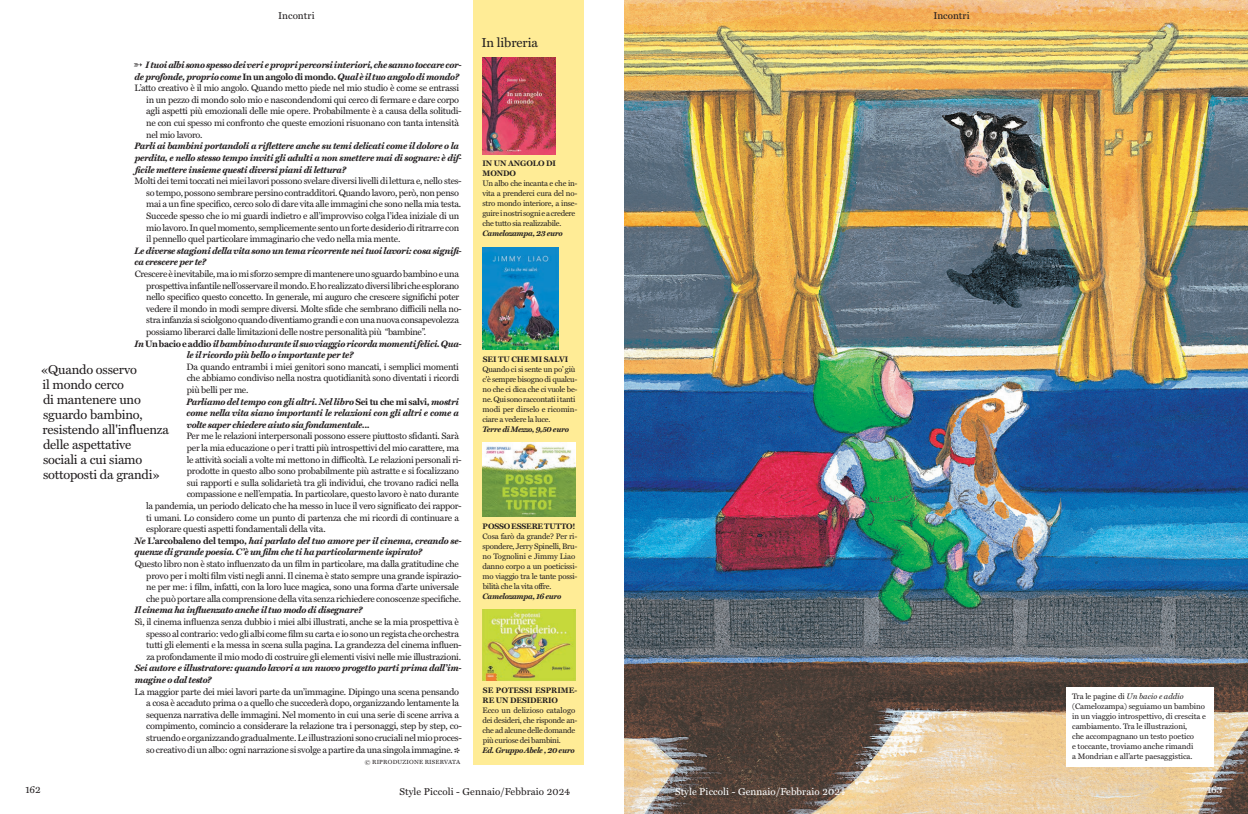
<style>
.page{position:relative;width:1248px;height:814px;background:#fff}
.page>*{position:absolute;margin:0;border:0;box-sizing:border-box;transform-origin:0 0}
.SP_PARLATO_MILLER_20{font:13px/15px "Miller Text";letter-spacing:-.015em;color:#231f20}
.SP_TITOLINO_MILLER_1{font:13px "Miller Text";letter-spacing:-.005em;color:#231f20}
.SP_CATENACCIO_MILLER{font:10px "Miller Text";letter-spacing:.01em;color:#231f20}
.t1{font:10px "Miller Text";letter-spacing:.01em;color:#fff}
.SP_TESTO_MILLER_RISP{font:9.3px/11.6px "Miller Text";letter-spacing:-.025em;color:#231f20}
.SP_TESTO_DOMANDA{font:italic 700 9.3px/11.6px "Miller Text";letter-spacing:-.025em;color:#231f20}
.SP_TESTO_MILLER_9_3{font:italic 700 9.3px "Miller Text";letter-spacing:-.025em;color:#231f20}
.SP_TESTO_MILLER_8_10{font:8px/10px "Miller Text";letter-spacing:-.03em;color:#231f20}
.SP_DIDA{font:8px/10px "Miller Text";letter-spacing:-.005em;color:#231f20}
.SP_TESTO_MILLER_8_10-2{font:italic 700 8px "Miller Text";letter-spacing:-.03em;color:#231f20}
.SP_TESTO_MILLER_8_10-3{font:700 8px/10px "Miller Text";letter-spacing:-.01em;color:#231f20}
.SP_TESTO_MILLER_8_10-4{font:700 8px/10px "Miller Text";letter-spacing:.01em;color:#231f20}
.RIPRODUZIONE_RISERVA{font:6px "Miller Text";letter-spacing:.035em;color:#231f20}
.s1{font-style:normal}
.s2{font-style:italic}
</style>
<div class="page">
<img style="left:624px;top:0;width:623px;height:814px">
<div style="left:473px;top:0;width:111px;height:764px;background:#ffec96"></div>
<img style="left:482px;top:442px;width:93px;height:75px">
<img style="left:482px;top:247px;width:76px;height:102px">
<img style="left:482px;top:58px;width:73px;height:96px">
<img style="left:482px;top:609px;width:93px;height:71px">
<div style="left:1066px;top:687px;width:147px;height:79px;background:#fff"></div>
<p class="SP_CATENACCIO_MILLER" style="left:278px;top:10px;width:38px">Incontri</p>
<p class="SP_CATENACCIO_MILLER" style="left:933px;top:10px;width:38px">Incontri</p>
<p class="SP_TESTO_MILLER_9_3" style="left:134px;top:59px;width:329px">➳ I tuoi albi sono spesso dei veri e propri percorsi interiori, che sanno toccare cor-</p>
<p class="SP_TITOLINO_MILLER_1" style="left:481px;top:34px;width:58px">In libreria</p>
<p class="SP_TESTO_DOMANDA" style="left:135px;top:71px;width:326px">de profonde, proprio come <span class="s1">In un angolo di mondo</span>. Qual è il tuo angolo di mondo?</p>
<p class="SP_TESTO_MILLER_RISP" style="left:146px;top:82px;width:317px;text-indent:-12px">L’atto creativo è il mio angolo. Quando metto piede nel mio studio è come se entrassi in un pezzo di mondo solo mio e nascondendomi qui cerco di fermare e dare corpo agli aspetti più emozionali delle mie opere. Probabilmente è a causa della solitudi&shy;ne con cui spesso mi confronto che queste emozioni risuonano con tanta intensità nel mio lavoro.</p>
<p class="SP_TESTO_DOMANDA" style="left:134px;top:140px;width:328px">Parli ai bambini portandoli a riflettere anche su temi delicati come il dolore o la perdita, e nello stesso tempo inviti gli adulti a non smettere mai di sognare: è dif&shy;ficile mettere insieme questi diversi piani di lettura?</p>
<p class="SP_TESTO_MILLER_RISP" style="left:146px;top:175px;width:317px;text-indent:-12px">Molti dei temi toccati nei miei lavori possono svelare diversi livelli di lettura e, nello stes&shy;so tempo, possono sembrare persino contradditori. Quando lavoro, però, non penso mai a un fine specifico, cerco solo di dare vita alle immagini che sono nella mia testa.<br>Succede spesso che io mi guardi indietro e all’improvviso colga l’idea iniziale di un mio lavoro. In quel momento, semplicemente sento un forte desiderio di ritrarre con il pennello quel particolare immaginario che vedo nella mia mente.</p>
<p class="SP_TESTO_DOMANDA" style="left:135px;top:244px;width:328px">Le diverse stagioni della vita sono un tema ricorrente nei tuoi lavori: cosa signifi&shy;ca crescere per te?</p>
<p class="SP_TESTO_MILLER_RISP" style="left:146px;top:268px;width:317px;text-indent:-11px">Crescere è inevitabile, ma io mi sforzo sempre di mantenere uno sguardo bambino e una prospettiva infantile nell’osservare il mondo. E ho realizzato diversi libri che esplorano nello specifico questo concetto. In generale, mi auguro che crescere significhi poter vedere il mondo in modi sempre diversi. Molte sfide che sembrano difficili nella no&shy;stra infanzia si sciolgono quando diventiamo grandi e con una nuova consapevolezza possiamo liberarci dalle limitazioni delle nostre personalità più “bambine”.</p>
<p class="SP_TESTO_DOMANDA" style="left:187px;top:337px;width:276px;text-indent:-52px">In <span class="s1">Un bacio e addio</span>il bambino durante il suo viaggio ricorda momenti felici. Qua&shy;le il ricordo più bello o importante per te?</p>
<p class="SP_TESTO_MILLER_RISP" style="left:186px;top:361px;width:274px;text-align:justify">Da quando entrambi i miei genitori sono mancati, i semplici momenti che abbiamo condiviso nella nostra quotidianità sono diventati i ricordi più belli per me.</p>
<p class="SP_TESTO_DOMANDA" style="left:186px;top:395px;width:274px;text-align:justify">Parliamo del tempo con gli altri. Nel libro <span class="s1">Sei tu che mi salvi</span>, mostri come nella vita siano importanti le relazioni con gli altri e come a volte saper chiedere aiuto sia fondamentale...</p>
<p class="SP_TESTO_MILLER_RISP" style="left:186px;top:430px;width:274px">Per me le relazioni interpersonali possono essere piuttosto sfidanti. Sarà</p>
<p class="SP_TESTO_MILLER_RISP" style="left:187px;top:442px;width:273px">per la mia educazione o per i tratti più introspettivi del mio carattere, ma</p>
<p class="SP_TESTO_MILLER_RISP" style="left:187px;top:453px;width:276px">le attività sociali a volte mi mettono in difficoltà. Le relazioni personali ri-</p>
<p class="SP_TESTO_MILLER_RISP" style="left:187px;top:465px;width:274px">prodotte in questo albo sono probabilmente più astratte e si focalizzano</p>
<p class="SP_TESTO_MILLER_RISP" style="left:187px;top:476px;width:273px">sui rapporti e sulla solidarietà tra gli individui, che trovano radici nella</p>
<p class="SP_TESTO_MILLER_RISP" style="left:187px;top:488px;width:274px">compassione e nell’empatia. In particolare, questo lavoro è nato durante</p>
<p class="SP_TESTO_MILLER_RISP" style="left:146px;top:500px;width:317px">la pandemia, un periodo delicato che ha messo in luce il vero significato dei rappor-</p>
<p class="SP_TESTO_MILLER_RISP" style="left:146px;top:511px;width:314px">ti umani. Lo considero come un punto di partenza che mi ricordi di continuare a</p>
<p class="SP_TESTO_MILLER_RISP" style="left:146px;top:523px;width:181px">esplorare questi aspetti fondamentali della vita.</p>
<p class="SP_TESTO_DOMANDA" style="left:134px;top:534px;width:328px">Ne <span class="s1">L’arcobaleno del tempo</span>, hai parlato del tuo amore per il cinema, creando se&shy;quenze di grande poesia. C’è un film che ti ha particolarmente ispirato?</p>
<p class="SP_TESTO_MILLER_RISP" style="left:146px;top:558px;width:317px;text-indent:-11px">Questo libro non è stato influenzato da un film in particolare, ma dalla gratitudine che provo per i molti film visti negli anni. Il cinema è stato sempre una grande ispirazio&shy;ne per me: i film, infatti, con la loro luce magica, sono una forma d’arte universale che può portare alla comprensione della vita senza richiedere conoscenze specifiche.</p>
<p class="SP_TESTO_DOMANDA" style="left:134px;top:604px;width:229px">Il cinema ha influenzato anche il tuo modo di disegnare?</p>
<p class="SP_TESTO_MILLER_RISP" style="left:146px;top:616px;width:317px;text-indent:-11px">Sì, il cinema influenza senza dubbio i miei albi illustrati, anche se la mia prospettiva è spesso al contrario: vedo gli albi come film su carta e io sono un regista che orchestra tutti gli elementi e la messa in scena sulla pagina. La grandezza del cinema influen&shy;za profondamente il mio modo di costruire gli elementi visivi nelle mie illustrazioni.</p>
<p class="SP_TESTO_DOMANDA" style="left:135px;top:662px;width:328px">Sei autore e illustratore: quando lavori a un nuovo progetto parti prima dall’im&shy;magine o dal testo?</p>
<p class="SP_TESTO_MILLER_RISP" style="left:146px;top:685px;width:317px;text-indent:-12px">La maggior parte dei miei lavori parte da un’immagine. Dipingo una scena pensando a cosa è accaduto prima o a quello che succederà dopo, organizzando lentamente la sequenza narrativa delle immagini. Nel momento in cui una serie di scene arriva a compimento, comincio a considerare la relazione tra i personaggi, step by step, co&shy;struendo e organizzando gradualmente. Le illustrazioni sono cruciali nel mio proces&shy;so creativo di un albo: ogni narrazione si svolge a partire da una singola immagine. ∫</p>
<p class="SP_DIDA" style="left:1071px;top:691px;width:135px">Tra le pagine di <span class="s2">Un bacio e addio </span>(Camelozampa) seguiamo un bambino in un viaggio introspettivo, di crescita e cambiamento. Tra le illustrazioni,<br>che accompagnano un testo poetico<br>e toccante, troviamo anche rimandi<br>a Mondrian e all’arte paesaggistica.</p>
<p class="SP_TESTO_MILLER_8_10-3" style="left:482px;top:158px;width:75px">IN UN ANGOLO DI<br>MONDO</p>
<p class="SP_TESTO_MILLER_8_10" style="left:482px;top:178px;width:97px">Un albo che incanta e che in&shy;vita a prenderci cura del no&shy;stro mondo interiore, a inse&shy;guire i nostri sogni e a credere che tutto sia realizzabile.</p>
<p class="SP_TESTO_MILLER_8_10-2" style="left:482px;top:228px;width:82px">Camelozampa, 23 euro</p>
<p class="SP_TESTO_MILLER_8_10-3" style="left:483px;top:354px;width:87px">SEI TU CHE MI SALVI</p>
<p class="SP_TESTO_MILLER_8_10" style="left:482px;top:364px;width:97px">Quando ci si sente un po’ giù c'è sempre bisogno di qualcu&shy;no che ci dica che ci vuole be&shy;ne. Qui sono raccontati i tanti modi per dirselo e ricomin&shy;ciare a vedere la luce.</p>
<p class="SP_TESTO_MILLER_8_10-2" style="left:482px;top:425px;width:88px">Terre di Mezzo, 9,50 euro</p>
<p class="SP_PARLATO_MILLER_20" style="left:41px;top:362px;width:129px">«Quando osservo<br>il mondo cerco<br>di mantenere uno sguardo bambino, resistendo all'influenza delle aspettative<br>sociali a cui siamo sottoposti da grandi»</p>
<p class="SP_TESTO_MILLER_8_10-3" style="left:482px;top:520px;width:94px">POSSO ESSERE TUTTO!</p>
<p class="SP_TESTO_MILLER_8_10" style="left:482px;top:530px;width:97px">Cosa farò da grande? Per ri&shy;spondere, Jerry Spinelli, Bru&shy;no Tognolini e Jimmy Liao danno corpo a un poeticissi&shy;mo viaggio tra le tante possi&shy;bilità che la vita offre.</p>
<p class="SP_TESTO_MILLER_8_10-2" style="left:482px;top:591px;width:81px">Camelozampa, 16 euro</p>
<p class="SP_TESTO_MILLER_8_10-4" style="left:482px;top:685px;width:96px">SE POTESSI ESPRIME-<br>RE UN DESIDERIO</p>
<p class="SP_TESTO_MILLER_8_10" style="left:482px;top:705px;width:97px">Ecco un delizioso catalogo dei desideri, che risponde an&shy;che ad alcune delle domande più curiose dei bambini.</p>
<p class="SP_TESTO_MILLER_8_10-2" style="left:482px;top:745px;width:94px">Ed. Gruppo Abele , 20 euro</p>
<p class="RIPRODUZIONE_RISERVA" style="left:364px;top:758px;width:97px">© RIPRODUZIONE RISERVATA</p>
<p class="SP_CATENACCIO_MILLER" style="left:26px;top:783px;width:17px">162</p>
<p class="SP_CATENACCIO_MILLER" style="left:399px;top:785px;width:172px">Style Piccoli - Gennaio/Febbraio 2024</p>
<p class="t1" style="left:675px;top:785px;width:172px">Style Piccoli - Gennaio/Febbraio 2024</p>
<p class="t1" style="left:1206px;top:783px;width:17px">163</p>
</div>
